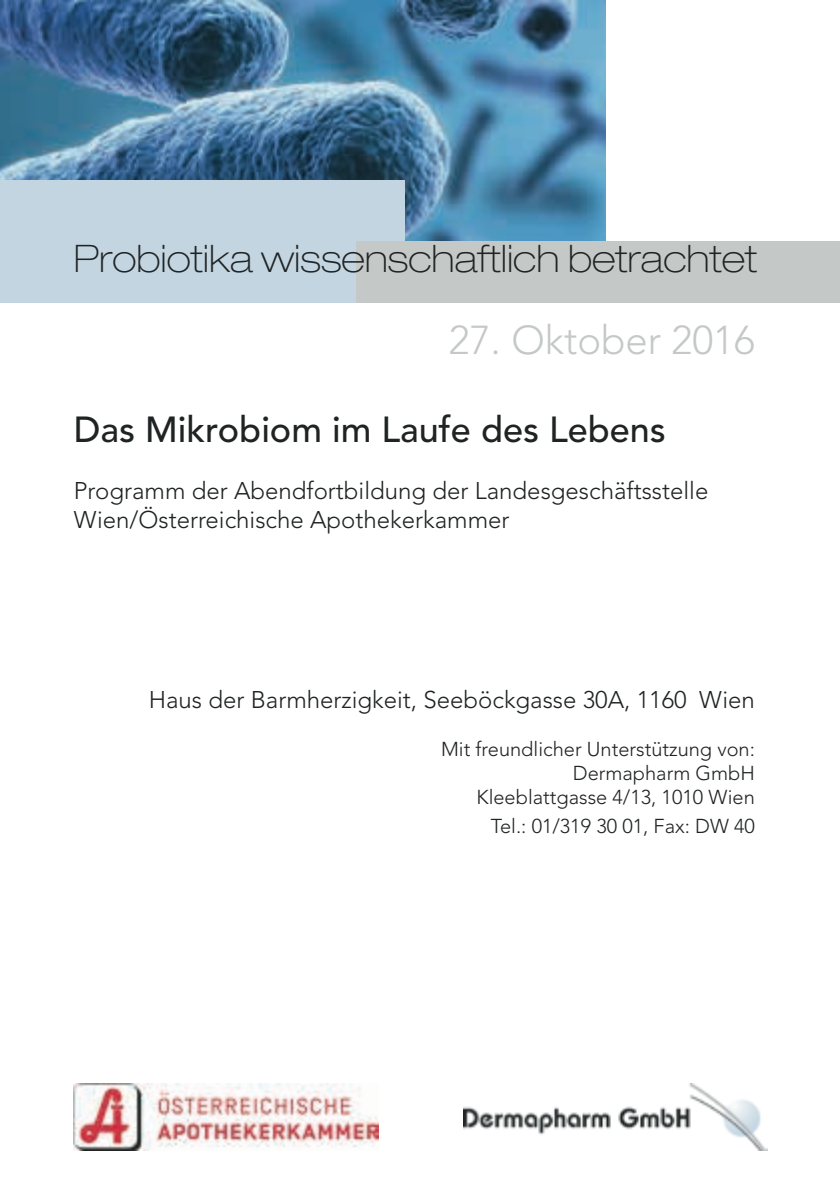
<style>
.page{position:relative;width:840px;height:1191px;background:#fff}
.page>*{position:absolute;margin:0;border:0;box-sizing:border-box;transform-origin:0 0}
.t1{font:300 40px "Avenir";color:#c4c8c7}
.t2{font:100 expanded 38px "Helvetica Neue LT Pro";color:#202323}
.t3{font:500 36px "Avenir";color:#202323}
.t4{font:300 24px/28.8px "Avenir";color:#202323}
.t5{font:300 20px/24px "Avenir";color:#202323;text-align:right}
</style>
<div class="page">
<img style="left:0;top:0;width:604px;height:241px">
<div style="left:0;top:180px;width:404px;height:123px;background:#c3d5e1"></div>
<div style="left:356px;top:241px;width:483px;height:62px;background:#c4c8c7"></div>
<img style="left:74px;top:1083px;width:304px;height:67px">
<img style="left:463px;top:1083px;width:304px;height:67px">
<h2 class="t2" style="left:74px;top:236px;width:684px">Probiotika wissenschaftlich betrachtet</h2>
<h1 class="t1" style="left:448px;top:316px;width:307px">27. Oktober 2016</h1>
<h3 class="t3" style="left:74px;top:408px;width:593px">Das Mikrobiom im Laufe des Lebens</h3>
<p class="t4" style="left:74px;top:476px;width:635px">Programm der Abendfortbildung der Landesgeschäftsstelle<br>Wien/Österreichische Apothekerkammer</p>
<p class="t4" style="left:149px;top:685px;width:607px">Haus der Barmherzigkeit, Seeböckgasse 30A, 1160 Wien</p>
<p class="t5" style="left:441px;top:737px;width:315px">Mit freundlicher Unterstützung von:<br>Dermapharm GmbH<br>Kleeblattgasse 4/13, 1010 Wien</p>
<p class="t5" style="left:490px;top:814px;width:265px">Tel.: 01/319 30 01, Fax: DW 40</p>
</div>
